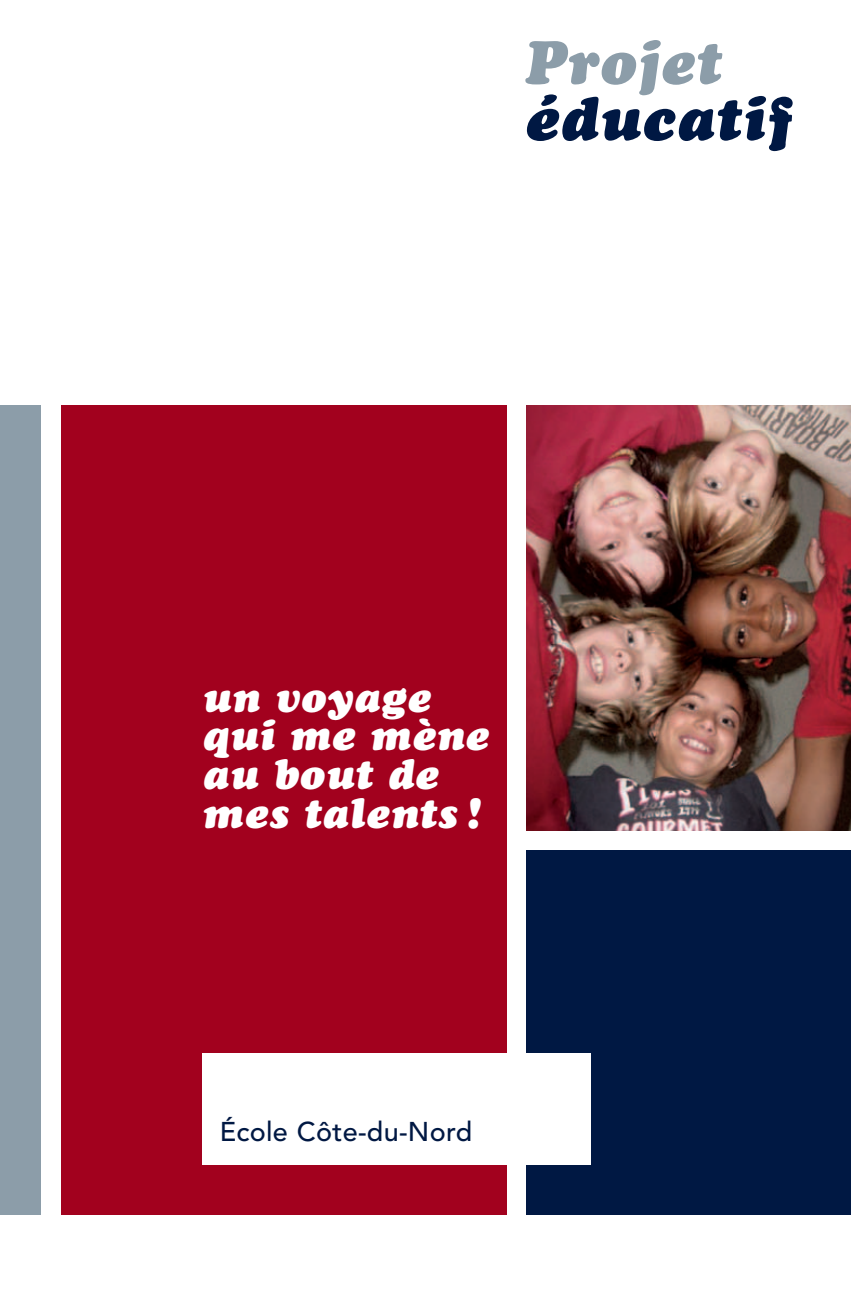
<style>
.page{position:relative;width:851px;height:1296px;background:#fff}
.page>*{position:absolute;margin:0;border:0;box-sizing:border-box;transform-origin:0 0}
.t1{font:italic 900 60.75px "Cooper";letter-spacing:.015em;color:#001843}
.t2{font:italic 900 60.75px "Cooper";letter-spacing:.02em;color:#8c9da9}
.t3{font:italic 900 41.85px/38.9px "Cooper";letter-spacing:.02em;color:#fff}
.t4{font:500 27px "Avenir";letter-spacing:.01em;color:#001843}
</style>
<div class="page">
<div style="left:61px;top:405px;width:445px;height:810px;background:#a2011e"></div>
<div style="left:0;top:405px;width:41px;height:810px;background:#8c9da9"></div>
<img style="left:526px;top:405px;width:324px;height:425px">
<div style="left:526px;top:850px;width:324px;height:365px;background:#001843"></div>
<div style="left:202px;top:1053px;width:389px;height:111px;background:#fff"></div>
<h1 class="t2" style="left:524px;top:40px;width:198px">Projet</h1>
<h1 class="t1" style="left:524px;top:97px;width:269px">éducatif</h1>
<p class="t3" style="left:202px;top:681px;width:288px">un voyage qui me mène au bout de mes talents !</p>
<p class="t4" style="left:220px;top:1120px;width:254px">École Côte-du-Nord</p>
</div>
